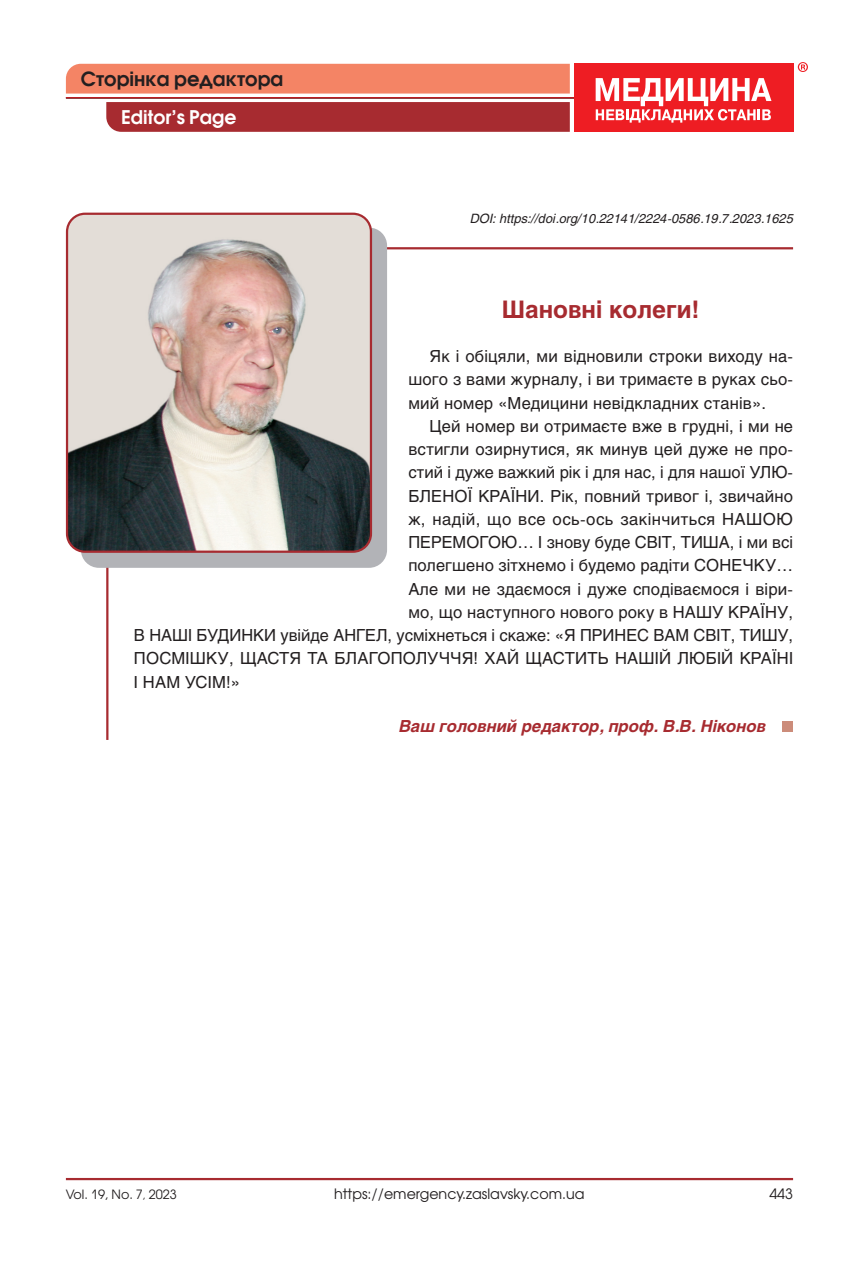
<style>
.page{position:relative;width:859px;height:1263px;background:#fff}
.page>*{position:absolute;margin:0;border:0;box-sizing:border-box;transform-origin:0 0}
.t1{font:700 24px "Helios";color:#a72b30}
.t2{font:700 19.5px "Avant Garde Gothic C";color:#231f20}
.t3{font:700 18.75px "Avant Garde Gothic C";color:#fff}
.t4{font:16.5px/23.2px "Helios";letter-spacing:.01em;color:#231f20;text-align:justify}
.Дата_отримання{font:italic 700 16.5px "Helios";color:#a72b30}
.t5{font:14.25px "Avant Garde Gothic C";color:#231f20}
.УДК_DOI{font:italic 12.75px "Helios";color:#231f20}
.t6{font:12.75px "Avant Garde Gothic C";color:#231f20}
.s1{font-size:10.5px}
</style>
<div class="page">
<div style="left:66px;top:64px;width:504px;height:30px;background:#f48465"></div>
<hr style="left:66px;top:97px;width:510px;height:1px;background:#ee1d23">
<hr style="left:66px;top:1178px;width:727px;height:2px;background:#a72b30">
<div style="left:574px;top:64px;width:219px;height:68px;background:#ee1d23"></div>
<svg style="left:798px;top:62px;width:10px;height:10px"></svg>
<svg style="left:596px;top:78px;width:175px;height:45px"></svg>
<svg style="left:106px;top:102px;width:464px;height:30px;background:#a82d32"></svg>
<hr style="left:106px;top:498px;width:2px;height:242px;background:#a72b30">
<hr style="left:380px;top:247px;width:413px;height:2px;background:#a72b30">
<div style="left:81px;top:228px;width:306px;height:340px;background:#b2b3b7;border-radius:18px"></div>
<img style="left:67px;top:214px;width:304px;height:336px">
<div style="left:66px;top:213px;width:306px;height:340px;border:2px solid #a72b30;border-radius:18px"></div>
<div style="left:782px;top:721px;width:11px;height:11px;background:#cc8c7a"></div>
<p class="t2" style="left:81px;top:67px;width:204px">Сторінка редактора</p>
<p class="t3" style="left:121px;top:105px;width:117px">Editor’s Page</p>
<p class="УДК_DOI" style="left:470px;top:210px;width:325px">DOI: https://doi.org/10.22141/2224-0586.19.7.2023.1625</p>
<p class="t1" style="left:502px;top:295px;width:199px">Шановні колеги!</p>
<p class="t4" style="left:408px;top:344px;width:386px;text-indent:21px">Як і обіцяли, ми відновили строки виходу на&shy;шого з вами журналу, і ви тримаєте в руках сьо&shy;мий номер «Медицини невідкладних станів».</p>
<p class="t4" style="left:430px;top:414px;width:365px">Цей номер ви отримаєте вже в грудні, і ми не</p>
<p class="t4" style="left:408px;top:437px;width:386px">встигли озирнутися, як минув цей дуже не про-</p>
<p class="t4" style="left:408px;top:461px;width:386px">стий і дуже важкий рік і для нас, і для нашої УЛЮ-</p>
<p class="t4" style="left:408px;top:484px;width:386px">БЛЕНОЇ КРАЇНИ. Рік, повний тривог і, звичайно</p>
<p class="t4" style="left:408px;top:507px;width:386px">ж, надій, що все ось-ось закінчиться -НАШОЮ</p>
<p class="t4" style="left:408px;top:530px;width:386px">ПЕРЕМОГОЮ… І знову буде СВІТ, ТИША, і ми всі</p>
<p class="t4" style="left:408px;top:554px;width:386px">полегшено зітхнемо і будемо радіти СОНЕЧКУ…</p>
<p class="t4" style="left:408px;top:577px;width:386px">Але ми не здаємося і дуже сподіваємося і віри-</p>
<p class="t4" style="left:408px;top:600px;width:386px">мо, що наступного нового року в НАШУ КРАЇНУ,</p>
<p class="t4" style="left:134px;top:623px;width:661px">В НАШІ БУДИНКИ увійде АНГЕЛ, усміхнеться і скаже: «Я ПРИНЕС ВАМ СВІТ, ТИШУ,</p>
<p class="t4" style="left:134px;top:647px;width:661px">ПОСМІШКУ, ЩАСТЯ ТА БЛАГОПОЛУЧЧЯ! ХАЙ ЩАСТИТЬ НАШІЙ ЛЮБІЙ КРАЇНІ</p>
<p class="t4" style="left:134px;top:670px;width:108px">І НАМ УСІМ!»</p>
<p class="Дата_отримання" style="left:399px;top:717px;width:368px">Ваш головний редактор, проф. В.В. Ніконов</p>
<p class="t6" style="left:66px;top:1187px;width:113px">Vol. 19, No. 7<span class="s1">,</span> 2023</p>
<p class="t5" style="left:334px;top:1185px;width:252px">https://emergency.zaslavsky.com.ua</p>
<p class="t5" style="left:769px;top:1185px;width:25px">443</p>
</div>
